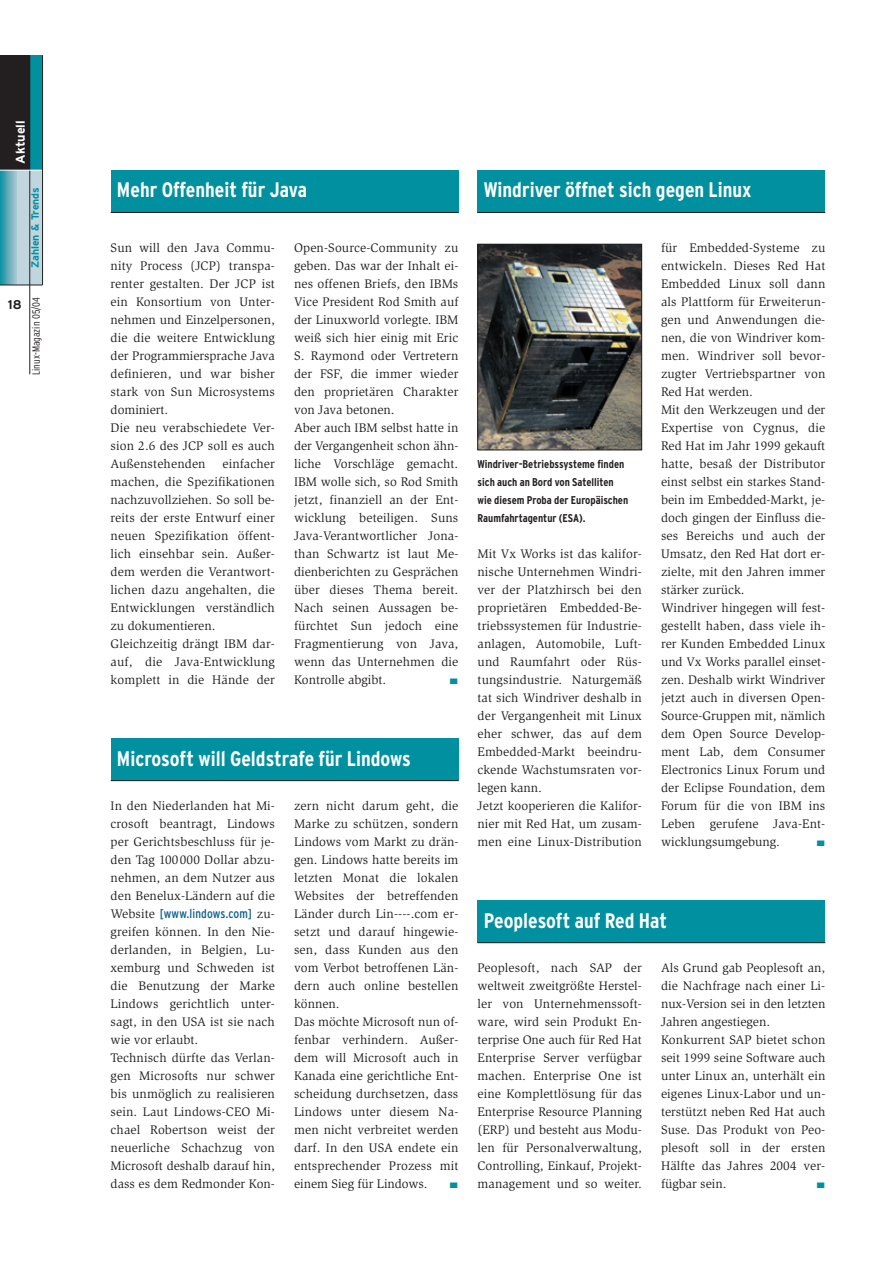
<style>
.page{position:relative;width:893px;height:1262px;background:#fff}
.page>*{position:absolute;margin:0;border:0;box-sizing:border-box;transform-origin:0 0}
.t1{font:700 condensed 21px "Interstate";color:#fff}
.t2{font:12.75px/18px "Slimbach";letter-spacing:.01em;color:#231f20}
.t3{font:condensed 12.75px "Interstate";letter-spacing:.01em;color:#0f618e}
.t4{font:700 12.75px "Interstate";color:#fff}
.t5{font:700 12.75px "Interstate";color:#231f20}
.t6{font:700 condensed 11.25px/18px "Interstate";color:#231f20}
.t7{font:300 condensed 10.5px "Interstate";color:#231f20}
.t8{font:700 10.5px "Interstate";color:#00909f}
.t9{font:7.8px "Zapf Dingbats";color:#00909f;scale:1.33 1}
.s1{font-family:"Slimbach";font-stretch:normal;color:#231f20}
</style>
<div class="page">
<div style="left:0;top:55px;width:43px;height:230px;background:#00909f"></div>
<div style="left:0;top:55px;width:30px;height:115px;background:#231f20"></div>
<svg style="left:0;top:171px;width:17px;height:114px;background:#5facb9"></svg>
<div style="left:17px;top:170px;width:26px;height:115px;background:#c0d5de"></div>
<hr style="left:0;top:285px;width:43px;height:1px;background:#231f20">
<hr style="left:30px;top:55px;width:1px;height:319px;background:#231f20">
<hr style="left:0;top:170px;width:43px;height:1px;background:#fff">
<hr style="left:42px;top:55px;width:1px;height:230px;background:#231f20">
<div style="left:111px;top:170px;width:347px;height:43px;background:#00909f"></div>
<hr style="left:111px;top:212px;width:347px;height:1px;background:#231f20">
<div style="left:477px;top:170px;width:348px;height:43px;background:#00909f"></div>
<hr style="left:477px;top:212px;width:348px;height:1px;background:#231f20">
<img style="left:479px;top:246px;width:161px;height:202px">
<div style="left:477px;top:244px;width:165px;height:206px;border:1px solid #231f20"></div>
<div style="left:111px;top:738px;width:347px;height:43px;background:#00909f"></div>
<hr style="left:111px;top:780px;width:347px;height:1px;background:#231f20">
<div style="left:477px;top:900px;width:348px;height:43px;background:#00909f"></div>
<hr style="left:477px;top:942px;width:348px;height:1px;background:#231f20">
<p class="t4" style="left:15px;top:164px;width:45px;rotate:-90deg">Aktuell</p>
<p class="t8" style="left:31px;top:268px;width:83px;rotate:-90deg">Zahlen &amp; Trends</p>
<p class="t5" style="left:8px;top:300px;width:15px">18</p>
<p class="t7" style="left:32px;top:375px;width:79px;rotate:-90deg">Linux-Magazin 05/04</p>
<h1 class="t1" style="left:117px;top:182px;width:192px">Mehr Offenheit für Java</h1>
<p class="t2" style="left:111px;top:240px;width:166px">Sun will den Java Commu&shy;nity Process (JCP) transpa&shy;renter gestalten. Der JCP ist ein Konsortium von Unter&shy;nehmen und Einzelpersonen, die die weitere Entwicklung der Programmiersprache Java definieren, und war bisher stark von Sun Microsystems dominiert.<br>Die neu verabschiedete Ver&shy;sion 2.6 des JCP soll es auch<br>Außenstehenden</p>
<p class="t2" style="left:111px;top:456px;width:166px;text-indent:112px">einfacher machen, die Spezifikationen nachzuvollziehen. So soll be&shy;reits der erste Entwurf einer neuen Spezifikation öffent&shy;lich einsehbar sein. Außer&shy;dem werden die Verantwort&shy;lichen dazu angehalten, die<br>Entwicklungen verständlich zu dokumentieren.<br>Gleichzeitig drängt IBM dar&shy;auf, die Java-Entwicklung komplett in die Hände der</p>
<p class="t2" style="left:294px;top:240px;width:166px">Open-Source-Community zu geben. Das war der Inhalt ei&shy;nes offenen Briefs, den IBMs<br>Vice President Rod Smith auf der Linuxworld vorlegte. IBM weiß sich hier einig mit Eric<br>S. Raymond oder Vertretern der FSF, die immer wieder den proprietären Charakter von Java betonen.<br>Aber auch IBM selbst hatte in der Vergangenheit schon ähn&shy;liche Vorschläge gemacht.<br>IBM wolle sich, so Rod Smith jetzt, finanziell an der Ent&shy;wicklung beteiligen. Suns<br>Java-Verantwortlicher Jona&shy;than Schwartz ist laut Me&shy;dienberichten zu Gesprächen über dieses Thema bereit.<br>Nach seinen Aussagen be&shy;fürchtet Sun jedoch eine<br>Fragmentierung von Java, wenn das Unternehmen die<br>Kontrolle abgibt.</p>
<p class="t9" style="left:450px;top:677px;width:8px">■</p>
<h1 class="t1" style="left:117px;top:750px;width:295px">Microsoft will Geldstrafe für Lindows</h1>
<p class="t2" style="left:111px;top:798px;width:166px;text-align:justify">In den Niederlanden hat Mi&shy;crosoft beantragt, Lindows per Gerichtsbeschluss für je&shy;den Tag 100000 Dollar abzu&shy;nehmen, an dem Nutzer aus den Benelux-Ländern auf die</p>
<p class="t3" style="left:111px;top:909px;width:166px"><span class="s1">Website</span> [www.lindows.com] <span class="s1">zu-</span></p>
<p class="t2" style="left:111px;top:924px;width:166px">greifen können. In den Nie&shy;derlanden, in Belgien, Lu&shy;xemburg und Schweden ist die Benutzung der Marke<br>Lindows gerichtlich unter&shy;sagt, in den USA ist sie nach wie vor erlaubt.<br>Technisch dürfte das Verlan&shy;gen Microsofts nur schwer bis unmöglich zu realisieren sein. Laut Lindows-CEO Mi&shy;chael Robertson weist der neuerliche Schachzug von<br>Microsoft deshalb darauf hin, dass es dem Redmonder Kon-</p>
<p class="t2" style="left:294px;top:798px;width:166px">zern nicht darum geht, die<br>Marke zu schützen, sondern<br>Lindows vom Markt zu drän&shy;gen. Lindows hatte bereits im letzten Monat die lokalen<br>Websites der betreffenden<br>Länder durch Lin----.com er&shy;setzt und darauf hingewie&shy;sen, dass Kunden aus den vom Verbot betroffenen Län&shy;dern auch online bestellen können.<br>Das möchte Microsoft nun of&shy;fenbar verhindern. Außer&shy;dem will Microsoft auch in<br>Kanada eine gerichtliche Ent&shy;scheidung durchsetzen, dass<br>Lindows unter diesem Na&shy;men nicht verbreitet werden darf. In den USA endete ein entsprechender Prozess mit einem Sieg für Lindows.</p>
<p class="t9" style="left:450px;top:1181px;width:8px">■</p>
<h1 class="t1" style="left:484px;top:182px;width:269px">Windriver öffnet sich gegen Linux</h1>
<p class="t6" style="left:477px;top:456px;width:152px">Windriver-Betriebssysteme finden sich auch an Bord von Satelliten wie diesem Proba der Europäischen<br>Raumfahrtagentur (ESA).</p>
<p class="t2" style="left:477px;top:546px;width:166px">Mit Vx Works ist das kalifor&shy;nische Unternehmen Windri&shy;ver der Platzhirsch bei den proprietären Embedded-Be&shy;triebssystemen für Industrie&shy;anlagen, Automobile, Luft&shy;und Raumfahrt oder Rüs&shy;tungsindustrie. Naturgemäß tat sich Windriver deshalb in der Vergangenheit mit Linux eher schwer, das auf dem<br>Embedded-Markt beeindru&shy;ckende Wachstumsraten vor&shy;legen kann.<br>Jetzt kooperieren die Kalifor&shy;nier mit Red Hat, um zusam&shy;men eine Linux-Distribution</p>
<p class="t2" style="left:661px;top:240px;width:166px">für Embedded-Systeme zu entwickeln. Dieses Red Hat<br>Embedded Linux soll dann als Plattform für Erweiterun&shy;gen und Anwendungen die&shy;nen, die von Windriver kom&shy;men. Windriver soll bevor&shy;zugter Vertriebspartner von<br>Red Hat werden.<br>Mit den Werkzeugen und der<br>Expertise von Cygnus, die<br>Red Hat im Jahr 1999 gekauft hatte, besaß der Distributor einst selbst ein starkes Stand&shy;bein im Embedded-Markt, je&shy;doch gingen der Einfluss die&shy;ses Bereichs und auch der<br>Umsatz, den Red Hat dort er&shy;zielte, mit den Jahren immer stärker zurück.<br>Windriver hingegen will fest&shy;gestellt haben, dass viele ih&shy;rer Kunden Embedded Linux und Vx Works parallel einset&shy;zen. Deshalb wirkt Windriver jetzt auch in diversen Open-<br>Source-Gruppen mit, nämlich dem Open Source Develop&shy;ment Lab, dem Consumer<br>Electronics Linux Forum und der Eclipse Foundation, dem<br>Forum für die von IBM ins<br>Leben gerufene Java-Ent&shy;wicklungsumgebung.</p>
<p class="t9" style="left:816px;top:839px;width:8px">■</p>
<h1 class="t1" style="left:484px;top:912px;width:185px">Peoplesoft auf Red Hat</h1>
<p class="t2" style="left:477px;top:960px;width:166px;text-align:justify">Peoplesoft, nach SAP der weltweit zweitgrößte Herstel&shy;ler von Unternehmenssoft&shy;ware, wird sein Produkt En&shy;terprise One auch für Red Hat Enterprise Server verfügbar machen. Enterprise One ist eine Komplettlösung für das Enterprise Resource Planning (ERP) und besteht aus Modu&shy;len für Personalverwaltung, Controlling, Einkauf, Projekt&shy;management und so weiter.</p>
<p class="t2" style="left:661px;top:960px;width:166px">Als Grund gab Peoplesoft an, die Nachfrage nach einer Li&shy;nux-Version sei in den letzten<br>Jahren angestiegen.<br>Konkurrent SAP bietet schon seit 1999 seine Software auch unter Linux an, unterhält ein eigenes Linux-Labor und un&shy;terstützt neben Red Hat auch<br>Suse. Das Produkt von Peo&shy;plesoft soll in der ersten<br>Hälfte das Jahres 2004 ver&shy;fügbar sein.</p>
<p class="t9" style="left:816px;top:1181px;width:8px">■</p>
</div>
